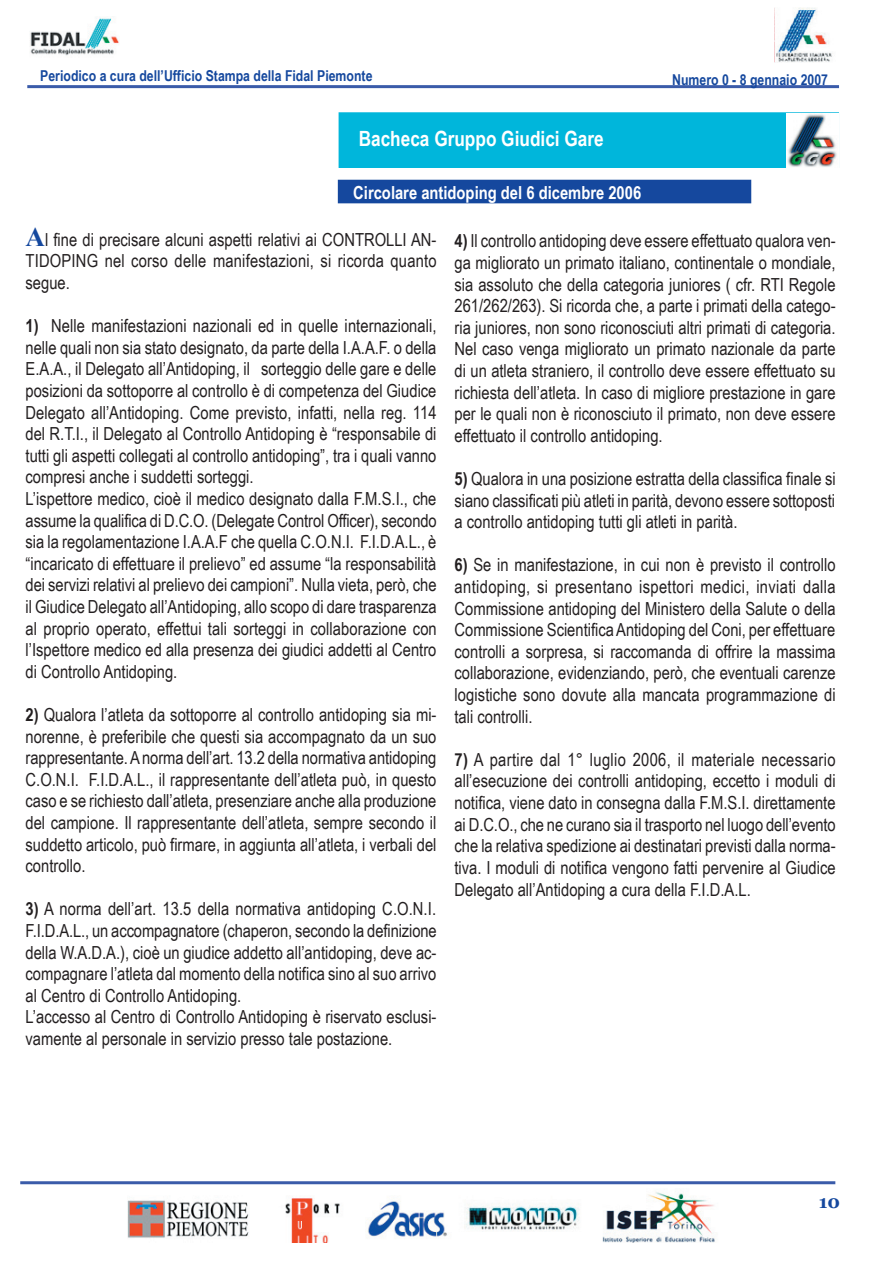
<style>
.page{position:relative;width:893px;height:1263px;background:#fff}
.page>*{position:absolute;margin:0;border:0;box-sizing:border-box;transform-origin:0 0}
.t1{font:700 21px "Arial Narrow";color:#fff}
.t2{font:18px/21.6px "Arial Narrow";color:#231f20;text-align:justify}
.t3{font:700 18px "Arial Narrow";color:#fff}
.t4{font:700 18px "Georgia";color:#15489e}
.t5{font:700 15px "Arial Narrow";color:#15489e}
.s1{font-family:"Times New Roman";font-weight:700;font-size:27px;color:#15489e}
.s2{font-weight:700}
</style>
<div class="page">
<hr style="left:27px;top:85px;width:812px;height:3px;background:#3a5ba9">
<img style="left:774px;top:8px;width:58px;height:54px">
<img style="left:30px;top:18px;width:89px;height:38px">
<img style="left:127px;top:1192px;width:588px;height:50px">
<hr style="left:20px;top:1181px;width:815px;height:3px;background:#3a5ba9">
<div style="left:339px;top:113px;width:499px;height:54px;background:#00b6db"></div>
<div style="left:339px;top:112px;width:500px;height:56px;border:2px solid #00b6db"></div>
<div style="left:339px;top:180px;width:411px;height:23px;background:#15489e"></div>
<img style="left:787px;top:113px;width:51px;height:54px">
<p class="t5" style="left:40px;top:67px;width:334px">Periodico a cura dell’Ufficio Stampa della Fidal Piemonte</p>
<p class="t5" style="left:672px;top:71px;width:157px">Numero 0 - 8 gennaio 2007</p>
<p class="t1" style="left:359px;top:127px;width:247px">Bacheca Gruppo Giudici Gare</p>
<p class="t3" style="left:353px;top:182px;width:289px">Circolare antidoping del 6 dicembre 2006</p>
<p class="t2" style="left:26px;top:229px;width:413px"><span class="s1">A</span>l fine di precisare alcuni aspetti relativi ai CONTROLLI AN-TIDOPING nel corso delle manifestazioni, si ricorda quanto segue.</p>
<p class="t2" style="left:26px;top:315px;width:413px;text-align:left"><span class="s2">1)</span> Nelle manifestazioni nazionali ed in quelle internazionali, nelle quali non sia stato designato, da parte della I.A.A.F. o della E.A.A., il Delegato all’Antidoping, il sorteggio delle gare e delle posizioni da sottoporre al controllo è di competenza del Giudice Delegato all’Antidoping. Come previsto, infatti, nella reg. 114 del R.T.I., il Delegato al Controllo Antidoping è “responsabile di tutti gli aspetti collegati al controllo antidoping”, tra i quali vanno compresi anche i suddetti sorteggi.<br>L’ispettore medico, cioè il medico designato dalla F.M.S.I., che assume la qualifica di D.C.O. (Delegate Control Officer), secondo sia la regolamentazione I.A.A.F che quella C.O.N.I. F.I.D.A.L., è “incaricato di effettuare il prelievo” ed assume “la responsabilità dei servizi relativi al prelievo dei campioni”. Nulla vieta, però, che il Giudice Delegato all’Antidoping, allo scopo di dare trasparenza al proprio operato, effettui tali sorteggi in collaborazione con l’Ispettore medico ed alla presenza dei giudici addetti al Centro di Controllo Antidoping.</p>
<p class="t2" style="left:26px;top:704px;width:412px"><span class="s2">2)</span> Qualora l’atleta da sottoporre al controllo antidoping sia mi&shy;norenne, è preferibile che questi sia accompagnato da un suo rappresentante. A norma dell’art. 13.2 della normativa antidoping C.O.N.I. F.I.D.A.L., il rappresentante dell’atleta può, in questo caso e se richiesto dall’atleta, presenziare anche alla produzione del campione. Il rappresentante dell’atleta, sempre secondo il suddetto articolo, può firmare, in aggiunta all’atleta, i verbali del controllo.</p>
<p class="t2" style="left:26px;top:898px;width:413px;text-align:left"><span class="s2">3)</span> A norma dell’art. 13.5 della normativa antidoping C.O.N.I.<br>F.I.D.A.L., un accompagnatore (chaperon, secondo la definizione della W.A.D.A.), cioè un giudice addetto all’antidoping, deve ac&shy;compagnare l’atleta dal momento della notifica sino al suo arrivo al Centro di Controllo Antidoping.<br>L’accesso al Centro di Controllo Antidoping è riservato esclusi&shy;vamente al personale in servizio presso tale postazione.</p>
<p class="t3" style="left:338px;top:187px;width:350px">Il Doping: una panoramica sulle sostanze proibite</p>
<p class="t2" style="left:454px;top:230px;width:383px"><span class="s2">4)</span> Il controllo antidoping deve essere effettuato qualora ven&shy;ga migliorato un primato italiano, continentale o mondiale, sia assoluto che della categoria juniores ( cfr. RTI Regole 261/262/263). Si ricorda che, a parte i primati della catego&shy;ria juniores, non sono riconosciuti altri primati di categoria.<br>Nel caso venga migliorato un primato nazionale da parte di un atleta straniero, il controllo deve essere effettuato su richiesta dell’atleta. In caso di migliore prestazione in gare per le quali non è riconosciuto il primato, non deve essere effettuato il controllo antidoping.</p>
<p class="t2" style="left:454px;top:468px;width:383px"><span class="s2">5)</span> Qualora in una posizione estratta della classifica finale si siano classificati più atleti in parità, devono essere sottoposti a controllo antidoping tutti gli atleti in parità.</p>
<p class="t2" style="left:454px;top:554px;width:383px"><span class="s2">6)</span> Se in manifestazione, in cui non è previsto il controllo antidoping, si presentano ispettori medici, inviati dalla Commissione antidoping del Ministero della Salute o della Commissione Scientifica Antidoping del Coni, per effettuare controlli a sorpresa, si raccomanda di offrire la massima collaborazione, evidenziando, però, che eventuali carenze logistiche sono dovute alla mancata programmazione di tali controlli.</p>
<p class="t2" style="left:454px;top:749px;width:383px"><span class="s2">7)</span> A partire dal 1° luglio 2006, il materiale necessario all’esecuzione dei controlli antidoping, eccetto i moduli di notifica, viene dato in consegna dalla F.M.S.I. direttamente ai D.C.O., che ne curano sia il trasporto nel luogo dell’evento che la relativa spedizione ai destinatari previsti dalla norma&shy;tiva. I moduli di notifica vengono fatti pervenire al Giudice Delegato all’Antidoping a cura della F.I.D.A.L.</p>
<p class="t4" style="left:819px;top:1191px;width:23px">10</p>
</div>
